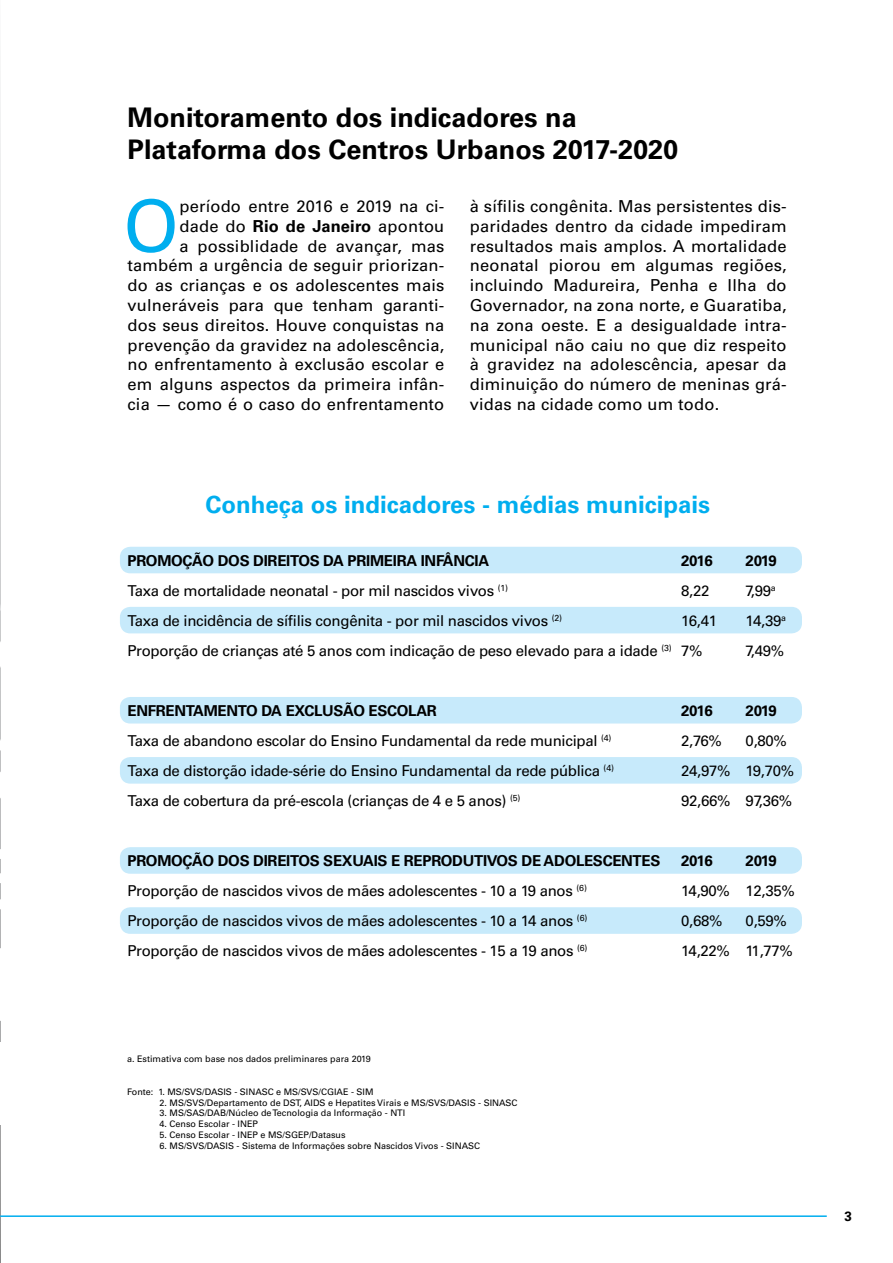
<style>
.page{position:relative;width:893px;height:1263px;background:#fff}
.page>*{position:absolute;margin:0;border:0;box-sizing:border-box;transform-origin:0 0}
.t1{font:71.4px "Univers LT Std";color:#00aeef}
.t2{font:700 27px/32.4px "Univers LT Std";color:#000}
.t3{font:700 24px "Univers LT Std";color:#00aeef}
.t4{font:16.5px/19.8px "Univers LT Std";letter-spacing:.01em;color:#000;text-align:right}
.t5{font:15px "Univers LT Std";letter-spacing:-.02em;color:#000}
.t6{font:700 15px "Univers LT Std";letter-spacing:-.02em;color:#000}
.t7{font:700 13.5px "Univers LT Std";color:#000}
.t8{font:9px "Univers LT Std";color:#000}
.s1{font-weight:700}
</style>
<div class="page">
<svg style="left:0;top:77px;width:1px;height:1186px"></svg>
<div style="left:120px;top:547px;width:682px;height:26px;background:#c7eafb;border-radius:10px"></div>
<div style="left:120px;top:607px;width:682px;height:26px;background:#c7eafb;border-radius:10px"></div>
<div style="left:120px;top:697px;width:682px;height:26px;background:#c7eafb;border-radius:10px"></div>
<div style="left:120px;top:757px;width:682px;height:27px;background:#c7eafb;border-radius:10px"></div>
<div style="left:120px;top:847px;width:682px;height:27px;background:#c7eafb;border-radius:10px"></div>
<div style="left:120px;top:907px;width:682px;height:27px;background:#c7eafb;border-radius:10px"></div>
<div style="left:0;top:1042px;width:21px;height:82px;background:#fff"></div>
<hr style="left:0;top:1215px;width:827px;height:2px;background:#00aeef">
<h2 class="t2" style="left:128px;top:101px;width:552px">Monitoramento dos indicadores na<br>Plataforma dos Centros Urbanos 2017-2020</h2>
<h1 class="t1" style="left:123px;top:184px;width:57px">O</h1>
<p class="t4" style="left:470px;top:196px;width:318px;text-align:justify">à sífilis congênita. Mas persistentes dis&shy;paridades dentro da cidade impediram resultados mais amplos. A mortalidade neonatal piorou em algumas regiões, incluindo Madureira, Penha e Ilha do Governador, na zona norte, e Guaratiba, na zona oeste. E a desigualdade intra&shy;municipal não caiu no que diz respeito à gravidez na adolescência, apesar da diminuição do número de meninas grá&shy;vidas na cidade como um todo.</p>
<p class="t4" style="left:128px;top:196px;width:318px">período entre 2016 e 2019 na ci-<br>dade do <span class="s1">Rio de Janeiro</span> apontou<br>a possiblidade de avançar, mas também a urgência de seguir priorizan&shy;do as crianças e os adolescentes mais vulneráveis para que tenham garanti&shy;dos seus direitos. Houve conquistas na prevenção da gravidez na adolescência, no enfrentamento à exclusão escolar e em alguns aspectos da primeira infân&shy;cia — como é o caso do enfrentamento</p>
<h3 class="t3" style="left:205px;top:491px;width:506px">Conheça os indicadores - médias municipais</h3>
<p class="t6" style="left:128px;top:552px;width:102px">PROMOÇÃO DOS</p>
<p class="t6" style="left:253px;top:552px;width:178px">DIREITOS DA PRIMEIRA INFÂN</p>
<p class="t6" style="left:465px;top:552px;width:16px">CIA</p>
<p class="t6" style="left:681px;top:552px;width:33px">2016</p>
<p class="t6" style="left:746px;top:552px;width:33px">2019</p>
<p class="t5" style="left:128px;top:582px;width:382px">Taxa de mortalidade neonatal - por mil nascidos vivos <sup>(1)</sup></p>
<p class="t5" style="left:681px;top:582px;width:30px">8,22</p>
<p class="t5" style="left:746px;top:582px;width:31px">7,99<sup>a</sup></p>
<p class="t5" style="left:128px;top:612px;width:436px">Taxa de incidência de sífilis congênita - por mil nascidos vivos <sup>(2)</sup></p>
<p class="t5" style="left:681px;top:612px;width:38px">16,41</p>
<p class="t5" style="left:746px;top:612px;width:42px">14,39<sup>a</sup></p>
<p class="t5" style="left:128px;top:642px;width:576px">Proporção de crianças até 5 anos com indicação de peso elevado para a idade <sup>(3)</sup> 7%</p>
<p class="t5" style="left:746px;top:642px;width:40px">7,49%</p>
<p class="t6" style="left:128px;top:702px;width:11px">ENF</p>
<p class="t6" style="left:156px;top:702px;width:252px">RENTAMENTO DA EXCLUSÃO ESCOLA</p>
<p class="t6" style="left:427px;top:702px;width:12px">R</p>
<p class="t6" style="left:681px;top:702px;width:33px">2016</p>
<p class="t6" style="left:746px;top:702px;width:33px">2019</p>
<p class="t5" style="left:128px;top:732px;width:485px">Taxa de abandono escolar do Ensino Fundamental da rede municipal <sup>(4)</sup></p>
<p class="t5" style="left:681px;top:732px;width:42px">2,76%</p>
<p class="t5" style="left:746px;top:732px;width:43px">0,80%</p>
<p class="t5" style="left:128px;top:762px;width:488px">Taxa de distorção idade-série do Ensino Fundamental da rede pública <sup>(4)</sup></p>
<p class="t5" style="left:681px;top:762px;width:114px">24,97% 19,70%</p>
<p class="t5" style="left:128px;top:792px;width:394px">Taxa de cobertura da pré-escola (crianças de 4 e 5 anos) <sup>(5)</sup></p>
<p class="t5" style="left:681px;top:792px;width:113px">92,66% 97,36%</p>
<p class="t6" style="left:128px;top:852px;width:102px">PROMOÇÃO DOS</p>
<p class="t6" style="left:253px;top:852px;width:119px">DI REITOS SEXUAIS</p>
<p class="t6" style="left:391px;top:852px;width:164px">E REPRODUTIVOS DE ADOLES</p>
<p class="t6" style="left:603px;top:852px;width:46px">CENTES</p>
<p class="t6" style="left:681px;top:852px;width:33px">2016</p>
<p class="t6" style="left:746px;top:852px;width:33px">2019</p>
<p class="t5" style="left:128px;top:882px;width:461px">Proporção de nascidos vivos de mães adolescentes - 10 a 19 anos <sup>(6)</sup></p>
<p class="t5" style="left:681px;top:882px;width:115px">14,90% 12,35%</p>
<p class="t5" style="left:128px;top:912px;width:461px">Proporção de nascidos vivos de mães adolescentes - 10 a 14 anos <sup>(6)</sup></p>
<p class="t5" style="left:681px;top:912px;width:43px">0,68%</p>
<p class="t5" style="left:746px;top:912px;width:43px">0,59%</p>
<p class="t5" style="left:128px;top:942px;width:461px">Proporção de nascidos vivos de mães adolescentes - 15 a 19 anos <sup>(6)</sup></p>
<p class="t5" style="left:681px;top:942px;width:113px">14,22% 11,77%</p>
<p class="t8" style="left:127px;top:1054px;width:245px">a. Estimativa com base nos dados preliminares para 2019</p>
<p class="t8" style="left:127px;top:1086px;width:248px">Fonte: 1. MS/SVS/DASIS - SINASC e MS/SVS/CGIAE - SIM</p>
<p class="t8" style="left:160px;top:1097px;width:359px">2. MS/SVS/Departamento de DST, AIDS e Hepatites Virais e MS/SVS/DASIS - SINASC</p>
<p class="t8" style="left:160px;top:1108px;width:247px">3. MS/SAS/DAB/Núcleo de Tecnologia da Informação - NTI</p>
<p class="t8" style="left:160px;top:1119px;width:100px">4. Censo Escolar - INEP</p>
<p class="t8" style="left:160px;top:1129px;width:188px">5. Censo Escolar - INEP e MS/SGEP/Datasus</p>
<p class="t8" style="left:160px;top:1140px;width:322px">6. MS/SVS/DASIS - Sistema de Informações sobre Nascidos Vivos - SINASC</p>
<p class="t7" style="left:844px;top:1209px;width:9px">3</p>
</div>
